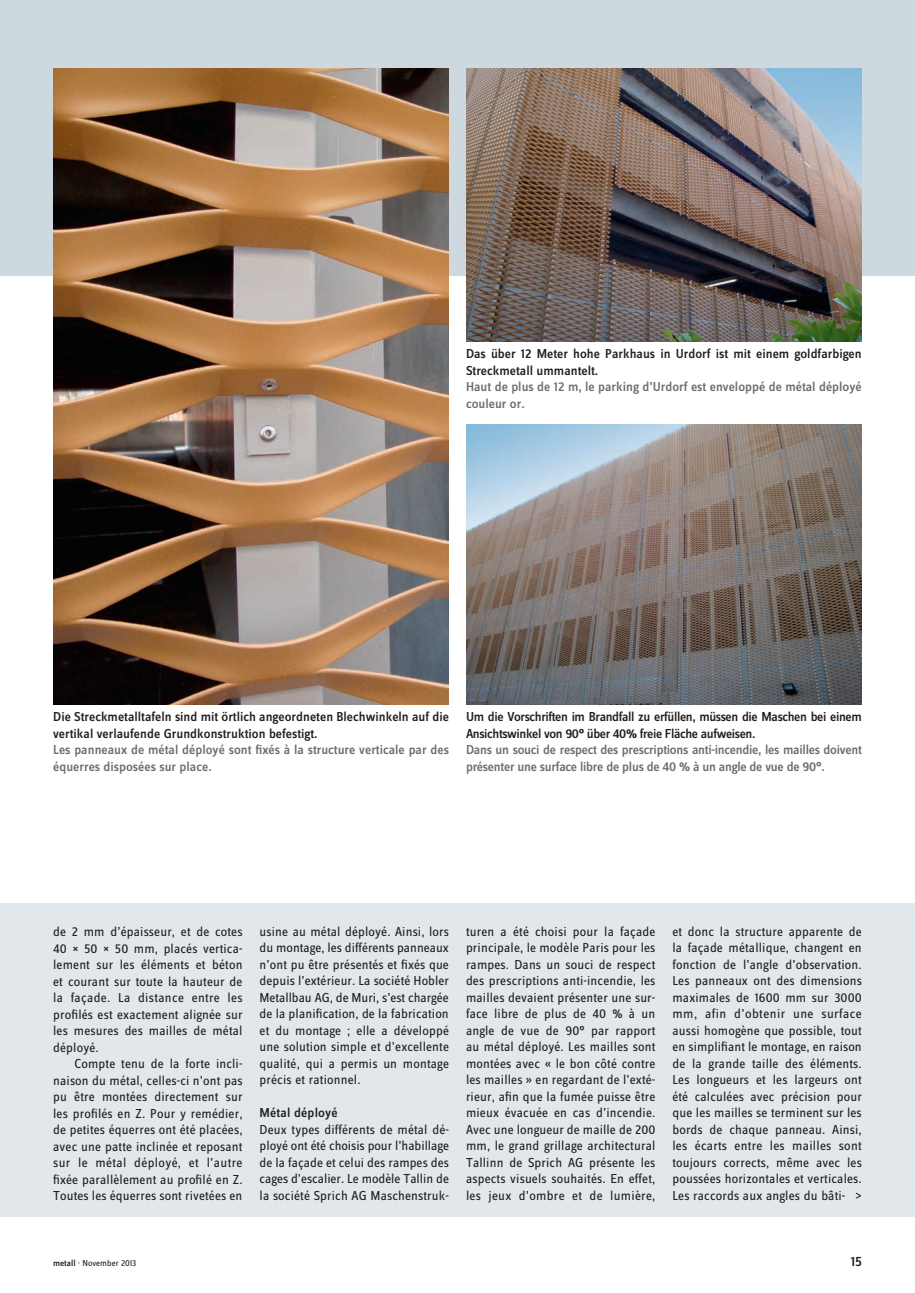
<style>
.page{position:relative;width:915px;height:1293px;background:#fff}
.page>*{position:absolute;margin:0;border:0;box-sizing:border-box;transform-origin:0 0}
.t1{font:500 14.25px "Zine Sans Dis";color:#231f20}
.FR_Grundtext_ohne_EZ{font:13.5px/16.5px "Zine Sans Dis";letter-spacing:.01em;color:#231f20;text-align:justify}
.DE_Legende_9__medium{font:500 13.5px/16.5px "Zine Sans Dis";color:#231f20}
.DE_Legende_9__medium-2{font:500 13.5px/16.5px "Zine Sans Dis";color:#6c6d70}
.DE_Legende_9__medium-3{font:500 13.5px/16.5px "Zine Sans Dis";letter-spacing:-.02em;color:#6c6d70}
.DE_Legende_9__medium-4{font:500 13.5px/16.5px "Zine Sans Dis";letter-spacing:-.03em;color:#231f20}
.FR_Grundtext_ohne_EZ-2{font:500 13.5px "Zine Sans Dis";letter-spacing:.01em;color:#231f20}
.t2{font:9px "Zine Sans Dis";color:#231f20}
.s1{font-weight:500}
</style>
<div class="page">
<div style="left:0;top:0;width:914px;height:276px;background:#cdd8df"></div>
<div style="left:0;top:903px;width:914px;height:313px;background:#e1e7ea"></div>
<img style="left:53px;top:68px;width:396px;height:637px">
<img style="left:466px;top:68px;width:395px;height:274px">
<img style="left:466px;top:424px;width:395px;height:281px">
<p class="DE_Legende_9__medium" style="left:466px;top:346px;width:397px">Das über 12 Meter hohe Parkhaus in Urdorf ist mit einem goldfarbigen<br>Streckmetall ummantelt.</p>
<p class="DE_Legende_9__medium-2" style="left:466px;top:379px;width:397px">Haut de plus de 12 m, le parking d’Urdorf est enveloppé de métal déployé couleur or.</p>
<p class="DE_Legende_9__medium" style="left:53px;top:709px;width:397px">Die Streckmetalltafeln sind mit örtlich angeordneten Blechwinkeln auf die vertikal verlaufende Grundkonstruktion befestigt.</p>
<p class="DE_Legende_9__medium-2" style="left:53px;top:742px;width:397px">Les panneaux de métal déployé sont fixés à la structure verticale par des équerres disposées sur place.</p>
<p class="DE_Legende_9__medium-4" style="left:466px;top:709px;width:397px">Um die Vorschriften im Brandfall zu erfüllen, müssen die Maschen bei einem<br>Ansichtswinkel von 90° über 40% freie Fläche aufweisen.</p>
<p class="DE_Legende_9__medium-3" style="left:466px;top:742px;width:397px">Dans un souci de respect des prescriptions anti-incendie, les mailles doivent présenter une surface libre de plus de 40 % à un angle de vue de 90°.</p>
<p class="FR_Grundtext_ohne_EZ" style="left:53px;top:924px;width:191px">de 2 mm d’épaisseur, et de cotes 40 ³ 50 ³ 50 mm, placés vertica&shy;lement sur les éléments et béton et courant sur toute la hauteur de la façade. La distance entre les profilés est exactement alignée sur les mesures des mailles de métal déployé.</p>
<p class="FR_Grundtext_ohne_EZ" style="left:53px;top:1056px;width:191px;text-indent:21px">Compte tenu de la forte incli&shy;naison du métal, celles-ci n’ont pas pu être montées directement sur les profilés en Z. Pour y remédier, de petites équerres ont été placées, avec une patte inclinée et reposant sur le métal déployé, et l’autre fixée parallèlement au profilé en Z.<br>Toutes les équerres sont rivetées en</p>
<p class="FR_Grundtext_ohne_EZ" style="left:259px;top:924px;width:191px">usine au métal déployé. Ainsi, lors du montage, les différents panneaux n’ont pu être présentés et fixés que depuis l’extérieur. La société Hobler Metallbau AG, de Muri, s’est chargée de la planification, de la fabrication et du montage ; elle a développé une solution simple et d’excellente qualité, qui a permis un montage précis et rationnel.</p>
<p class="FR_Grundtext_ohne_EZ-2" style="left:259px;top:1106px;width:79px">Métal déployé</p>
<p class="FR_Grundtext_ohne_EZ" style="left:259px;top:1122px;width:191px">Deux types différents de métal dé&shy;ployé ont été choisis pour l’habillage de la façade et celui des rampes des cages d’escalier. Le modèle Tallin de la société Sprich AG Maschenstruk-</p>
<p class="FR_Grundtext_ohne_EZ" style="left:466px;top:924px;width:191px">turen a été choisi pour la façade principale, le modèle Paris pour les rampes. Dans un souci de respect des prescriptions anti-incendie, les mailles devaient présenter une sur&shy;face libre de plus de 40 % à un angle de vue de 90° par rapport au métal déployé. Les mailles sont montées avec « le bon côté contre les mailles » en regardant de l’exté&shy;rieur, afin que la fumée puisse être mieux évacuée en cas d’incendie.<br>Avec une longueur de maille de 200 mm, le grand grillage architectural Tallinn de Sprich AG présente les aspects visuels souhaités. En effet, les jeux d’ombre et de lumière,</p>
<p class="FR_Grundtext_ohne_EZ" style="left:672px;top:923px;width:191px">et donc la structure apparente de la façade métallique, changent en fonction de l’angle d’observation.<br>Les panneaux ont des dimensions maximales de 1600 mm sur 3000 mm, afin d’obtenir une surface aussi homogène que possible, tout en simplifiant le montage, en raison de la grande taille des éléments.<br>Les longueurs et les largeurs ont été calculées avec précision pour que les mailles se terminent sur les bords de chaque panneau. Ainsi, les écarts entre les mailles sont toujours corrects, même avec les poussées horizontales et verticales.<br>Les raccords aux angles du bâti- &gt;</p>
<p class="t2" style="left:53px;top:1259px;width:84px"><span class="s1">metall</span> · November 2013</p>
<p class="t1" style="left:850px;top:1254px;width:12px">15</p>
</div>
